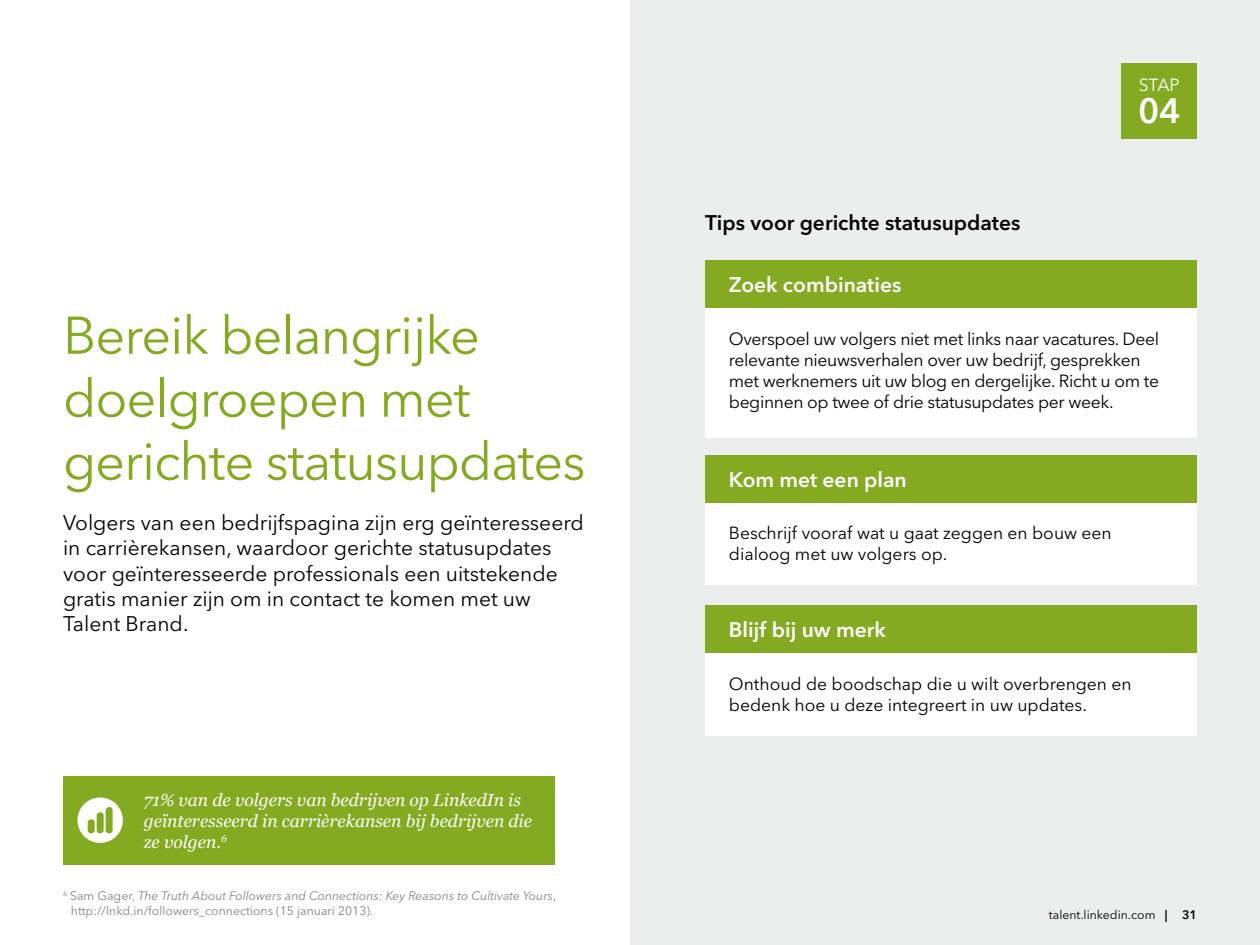
<style>
.page{position:relative;width:1260px;height:945px;background:#fff}
.page>*{position:absolute;margin:0;border:0;box-sizing:border-box;transform-origin:0 0}
.t1{font:52.5px/63px "Avenir Next LT Pro";letter-spacing:-.02em;color:#83aa21}
.t2{font:600 35px "Avenir Next LT Pro";color:#fff}
.t3{font:21px/25.2px "Avenir Next LT Pro";color:#000}
.t4{font:600 21px "Avenir Next LT Pro";color:#fff}
.t5{font:600 21px "Avenir Next LT Pro";color:#000}
.t6{font:17.5px/21px "Avenir Next LT Pro";letter-spacing:-.02em;color:#000}
.t7{font:17.5px/21px "Avenir Next LT Pro";color:#000}
.t8{font:italic 17.5px/21px "Georgia";color:#fff}
.t9{font:17.5px "Avenir Next LT Pro";color:#fff}
.t10{font:italic 12.25px/14.7px "Avenir Next LT Pro";color:#87847f}
.t11{font:12.25px "Avenir Next LT Pro";color:#000}
.s1{font-style:normal}
.s2{font-weight:600}
</style>
<div class="page">
<div style="left:630px;top:0;width:630px;height:945px;background:#eceded"></div>
<div style="left:1122px;top:63px;width:75px;height:75px;background:#83aa21"></div>
<div style="left:63px;top:776px;width:492px;height:88px;background:#83aa21"></div>
<svg style="left:77px;top:798px;width:46px;height:45px"></svg>
<div style="left:705px;top:308px;width:492px;height:129px;background:#fff"></div>
<div style="left:705px;top:261px;width:492px;height:47px;background:#83aa21"></div>
<div style="left:705px;top:502px;width:492px;height:82px;background:#fff"></div>
<div style="left:705px;top:455px;width:492px;height:47px;background:#83aa21"></div>
<div style="left:705px;top:653px;width:492px;height:83px;background:#fff"></div>
<div style="left:705px;top:605px;width:492px;height:48px;background:#83aa21"></div>
<h1 class="t1" style="left:63px;top:304px;width:524px">Bereik belangrijke doelgroepen met gerichte statusupdates</h1>
<p class="t3" style="left:63px;top:510px;width:522px">Volgers van een bedrijfspagina zijn erg geïnteresseerd in carrièrekansen, waardoor gerichte statusupdates voor geïnteresseerde professionals een uitstekende gratis manier zijn om in contact te komen met uw Talent Brand.</p>
<p class="t8" style="left:144px;top:789px;width:390px">71% van de volgers van bedrijven op LinkedIn is geïnteresseerd in carrièrekansen bij bedrijven die ze volgen.<sup>6</sup></p>
<p class="t10" style="left:71px;top:888px;width:487px;text-indent:-8px"><sup>6</sup> <span class="s1">Sam Gager,</span> The Truth About Followers and Connections: Key Reasons to Cultivate Yours<span class="s1">, http://lnkd.in/followers_connections (15 januari 2013).</span></p>
<p class="t5" style="left:705px;top:210px;width:317px">Tips voor gerichte statusupdates</p>
<p class="t4" style="left:729px;top:272px;width:174px">Zoek combinaties</p>
<p class="t9" style="left:1139px;top:75px;width:42px">STAP</p>
<h2 class="t2" style="left:1138px;top:89px;width:44px">04</h2>
<p class="t6" style="left:729px;top:328px;width:432px">Overspoel uw volgers niet met links naar vacatures. Deel relevante nieuwsverhalen over uw bedrijf, gesprekken met werknemers uit uw blog en dergelijke. Richt u om te beginnen op twee of drie statusupdates per week.</p>
<p class="t4" style="left:729px;top:467px;width:179px">Kom met een plan</p>
<p class="t7" style="left:729px;top:523px;width:384px">Beschrijf vooraf wat u gaat zeggen en bouw een dialoog met uw volgers op.</p>
<p class="t4" style="left:729px;top:617px;width:159px">Blijf bij uw merk</p>
<p class="t7" style="left:729px;top:673px;width:404px">Onthoud de boodschap die u wilt overbrengen en bedenk hoe u deze integreert in uw updates.</p>
<p class="t11" style="left:1049px;top:907px;width:150px">talent.linkedin.com <span class="s2">| 31</span></p>
</div>
